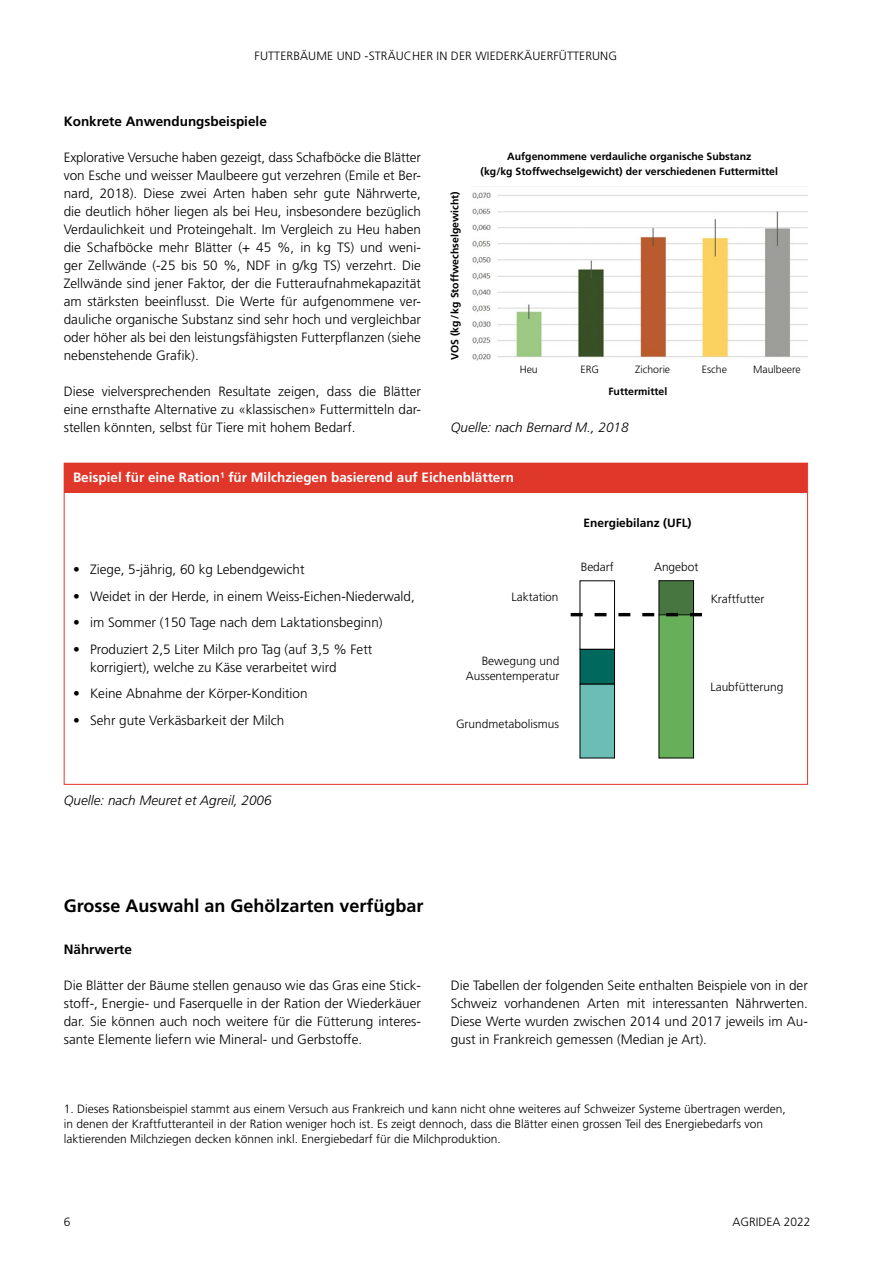
<style>
.page{position:relative;width:893px;height:1263px;background:#fff}
.page>*{position:absolute;margin:0;border:0;box-sizing:border-box;transform-origin:0 0}
.t1{font:700 18px "Frutiger LT Pro";color:#000}
.t2{font:300 13.5px/18px "Frutiger LT Pro";color:#000;text-align:justify}
.t3{font:300 13.5px/18px "Frutiger";color:#000}
.t4{font:700 13.5px "Frutiger LT Pro";color:#fff}
.t5{font:italic 300 13.5px "Frutiger LT Pro";color:#000}
.t6{font:700 13.5px "Frutiger LT Pro";color:#000}
.t7{font:300 12px/15px "Frutiger LT Pro";color:#000}
.t8{font:300 12px/14.4px "Frutiger";color:#000;text-align:right}
.t9{font:700 12px "Frutiger";color:#000}
.t10{font:700 10.5px/15px "Frutiger LT Pro";color:#000;text-align:center}
.t11{font:300 10.5px "Frutiger LT Pro";color:#000}
</style>
<div class="page">
<div style="left:65px;top:463px;width:742px;height:30px;background:#e0372b"></div>
<div style="left:580px;top:684px;width:34px;height:74px;background:#6bbeb5"></div>
<div style="left:580px;top:683px;width:35px;height:75px;border:1px solid #000"></div>
<div style="left:580px;top:580px;width:35px;height:70px;border:1px solid #000"></div>
<div style="left:580px;top:649px;width:34px;height:35px;background:#00685c"></div>
<div style="left:580px;top:649px;width:35px;height:35px;border:1px solid #000"></div>
<div style="left:659px;top:581px;width:34px;height:34px;background:#487640"></div>
<div style="left:658px;top:580px;width:36px;height:35px;border:1px solid #000"></div>
<div style="left:659px;top:615px;width:34px;height:143px;background:#68af59"></div>
<div style="left:658px;top:614px;width:36px;height:144px;border:1px solid #000"></div>
<svg style="left:571px;top:613px;width:131px;height:3px"></svg>
<img style="left:471px;top:186px;width:337px;height:174px">
<p class="t7" style="left:255px;top:48px;width:13px">Futterb</p>
<p class="t7" style="left:300px;top:48px;width:17px">äume</p>
<p class="t7" style="left:337px;top:48px;width:9px">und</p>
<p class="t7" style="left:365px;top:48px;width:40px">-sträucher</p>
<p class="t7" style="left:437px;top:48px;width:22px">in der</p>
<p class="t7" style="left:475px;top:48px;width:22px">Wiederk</p>
<p class="t7" style="left:524px;top:48px;width:16px">äuerf</p>
<p class="t7" style="left:559px;top:48px;width:17px">ütterung</p>
<p class="t6" style="left:64px;top:113px;width:205px">Konkrete Anwendungsbeispiele</p>
<p class="t2" style="left:64px;top:148px;width:359px">Explorative Versuche haben gezeigt, dass Schafböcke die Blätter von Esche und weisser Maulbeere gut verzehren (Emile et Ber&shy;nard, 2018). Diese zwei Arten haben sehr gute Nährwerte, die deutlich höher liegen als bei Heu, insbesondere bezüglich Verdaulichkeit und Proteingehalt. Im Vergleich zu Heu haben die Schafböcke mehr Blätter (+ 45 %, in kg TS) und weni&shy;ger Zellwände (-25 bis 50 %, NDF in g/kg TS) verzehrt. Die Zellwände sind jener Faktor, der die Futteraufnahmekapazität am stärksten beeinflusst. Die Werte für aufgenommene ver&shy;dauliche organische Substanz sind sehr hoch und vergleichbar oder höher als bei den leistungsfähigsten Futterpflanzen (siehe nebenstehende Grafik).</p>
<p class="t2" style="left:64px;top:382px;width:359px">Diese vielversprechenden Resultate zeigen, dass die Blätter eine ernsthafte Alternative zu «klassischen» Futtermitteln dar&shy;stellen könnten, selbst für Tiere mit hohem Bedarf.</p>
<p class="t10" style="left:447px;top:360px;width:170px;rotate:-90deg">VOS (kg/kg Stoffwechselgewicht)</p>
<p class="t10" style="left:481px;top:149px;width:299px">Aufgenommene verdauliche organische Substanz<br>(kg/kg Stoffwechselgewicht) der verschiedenen Futtermittel</p>
<p class="t11" style="left:520px;top:363px;width:20px">Heu</p>
<p class="t11" style="left:580px;top:363px;width:20px">ERG</p>
<p class="t11" style="left:635px;top:363px;width:36px">Zichorie</p>
<p class="t11" style="left:702px;top:363px;width:27px">Esche</p>
<p class="t11" style="left:753px;top:363px;width:49px">Maulbeere</p>
<p class="t10" style="left:608px;top:384px;width:60px">Futtermittel</p>
<p class="t5" style="left:451px;top:419px;width:179px">Quelle: nach Bernard M., 2018</p>
<p class="t4" style="left:73px;top:469px;width:443px">Beispiel für eine Ration<sup>1</sup> für Milchziegen basierend auf Eichenblättern</p>
<p class="t3" style="left:73px;top:561px;width:233px">• Ziege, 5-jährig, 60 kg Lebendgewicht</p>
<p class="t3" style="left:73px;top:587px;width:343px">• Weidet in der Herde, in einem Weiss-Eichen-Niederwald,</p>
<p class="t3" style="left:73px;top:614px;width:311px">• im Sommer (150 Tage nach dem Laktationsbeginn)</p>
<p class="t3" style="left:90px;top:640px;width:284px;text-indent:-17px">• Produziert 2,5 Liter Milch pro Tag (auf 3,5 % Fett korrigiert), welche zu Käse verarbeitet wird</p>
<p class="t3" style="left:73px;top:685px;width:236px">• Keine Abnahme der Körper-Kondition</p>
<p class="t3" style="left:73px;top:711px;width:213px">• Sehr gute Verkäsbarkeit der Milch</p>
<p class="t8" style="left:511px;top:590px;width:49px">Laktation</p>
<p class="t8" style="left:466px;top:654px;width:95px">Bewegung und<br>Aussentemperatur</p>
<p class="t8" style="left:456px;top:717px;width:104px">Grundmetabolismus</p>
<p class="t9" style="left:583px;top:516px;width:110px">Energiebilanz (UFL)</p>
<p class="t8" style="left:581px;top:560px;width:35px">Bedarf</p>
<p class="t8" style="left:654px;top:559px;width:46px">Angebot</p>
<p class="t8" style="left:711px;top:591px;width:55px">Kraftfutter</p>
<p class="t8" style="left:710px;top:679px;width:74px">Laubfütterung</p>
<p class="t5" style="left:64px;top:793px;width:209px">Quelle: nach Meuret et Agreil, 2006</p>
<h1 class="t1" style="left:64px;top:895px;width:361px">Grosse Auswahl an Gehölzarten verfügbar</h1>
<p class="t6" style="left:64px;top:941px;width:70px">Nährwerte</p>
<p class="t2" style="left:64px;top:976px;width:359px">Die Blätter der Bäume stellen genauso wie das Gras eine Stick&shy;stoff-, Energie- und Faserquelle in der Ration der Wiederkäuer dar. Sie können auch noch weitere für die Fütterung interes&shy;sante Elemente liefern wie Mineral- und Gerbstoffe.</p>
<p class="t2" style="left:451px;top:976px;width:359px">Die Tabellen der folgenden Seite enthalten Beispiele von in der Schweiz vorhandenen Arten mit interessanten Nährwerten.<br>Diese Werte wurden zwischen 2014 und 2017 jeweils im Au&shy;gust in Frankreich gemessen (Median je Art).</p>
<p class="t7" style="left:64px;top:1101px;width:724px">1. Dieses Rationsbeispiel stammt aus einem Versuch aus Frankreich und kann nicht ohne weiteres auf Schweizer Systeme übertragen werden, in denen der Kraftfutteranteil in der Ration weniger hoch ist. Es zeigt dennoch, dass die Blätter einen grossen Teil des Energiebedarfs von laktierenden Milchziegen decken können inkl. Energiebedarf für die Milchproduktion.</p>
<p class="t7" style="left:64px;top:1215px;width:8px">6</p>
<p class="t7" style="left:732px;top:1215px;width:80px">AGRIDEA 2022</p>
</div>
